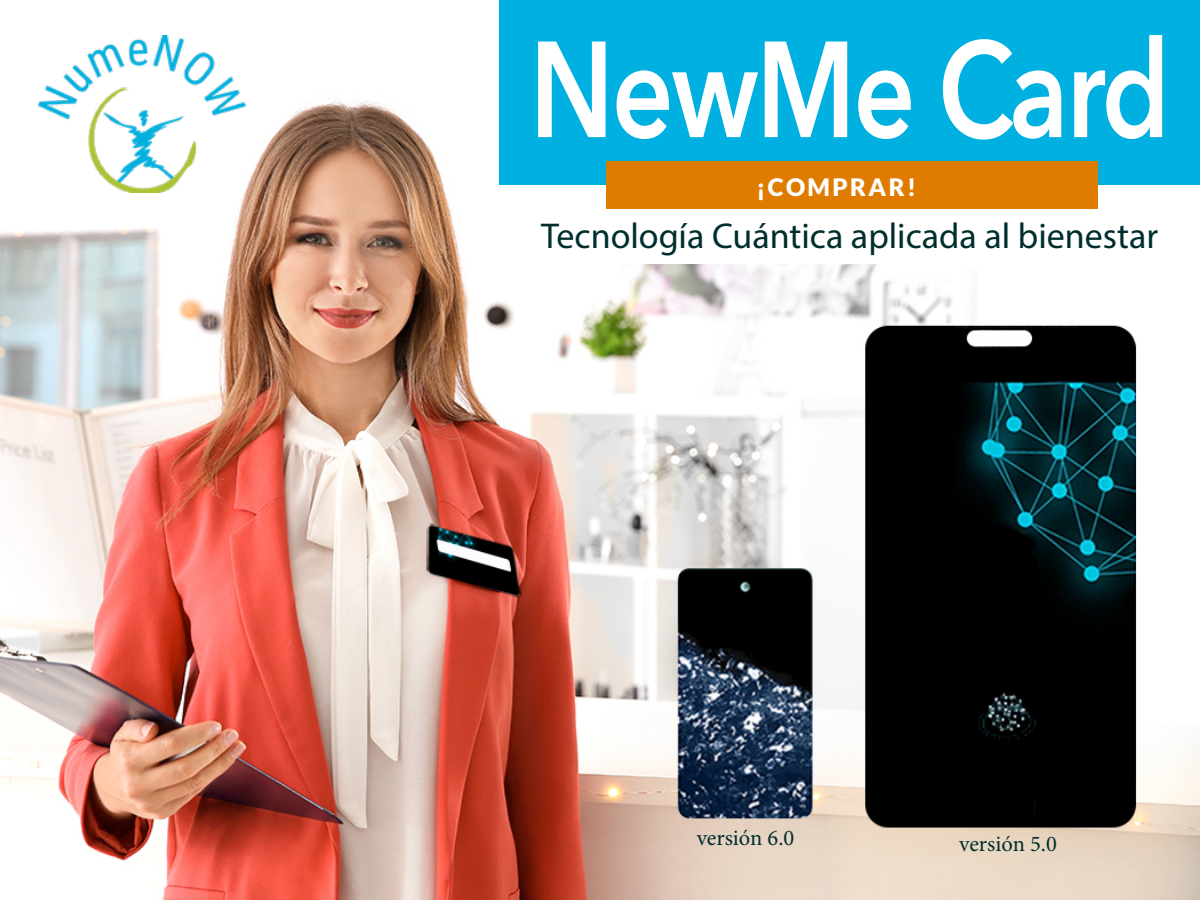
<style>
.page{position:relative;width:1200px;height:900px;background:#fff}
.page>*{position:absolute;margin:0;border:0;box-sizing:border-box;transform-origin:0 0}
.t1{font:600 135px "Avenir Next";letter-spacing:-.02em;color:#fff;scale:.8 1}
.t2{font:36px "Myriad Pro";color:#002e2e}
.t3{font:900 24px "Lato";letter-spacing:.1em;color:#fff}
.t4{font:22.5px "Minion Pro";letter-spacing:-.005em;color:#002e2e}
</style>
<div class="page">
<img style="left:0;top:0;width:1200px;height:900px">
<img style="left:39px;top:36px;width:206px;height:157px">
<div style="left:500px;top:0;width:700px;height:185px;background:#00b0e0"></div>
<div style="left:500px;top:185px;width:700px;height:79px;background:#fff"></div>
<img style="left:968px;top:678px;width:80px;height:72px">
<div style="left:1185px;top:222px;width:15px;height:414px;background:#fff"></div>
<div style="left:606px;top:161px;width:492px;height:48px;background:#df7c00"></div>
<h1 class="t1" style="left:530px;top:-26px;width:802px">NewMe Card</h1>
<p class="t3" style="left:756px;top:173px;width:161px">¡COMPRAR!</p>
<p class="t2" style="left:541px;top:214px;width:619px">Tecnología Cuántica aplicada al bienestar</p>
<p class="t4" style="left:697px;top:822px;width:99px">versión 6.0</p>
<p class="t4" style="left:959px;top:829px;width:99px">versión 5.0</p>
</div>
